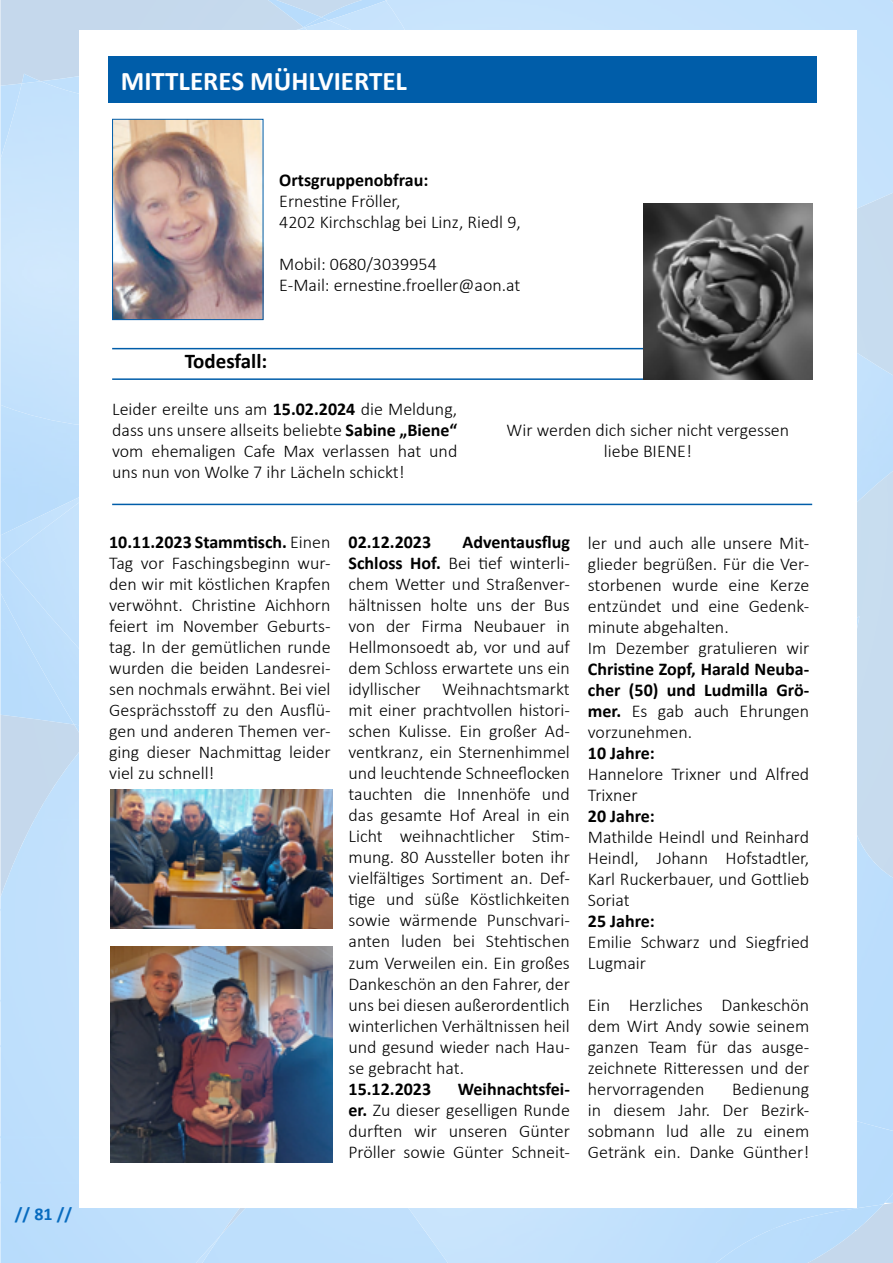
<style>
.page{position:relative;width:893px;height:1263px;background:#fff}
.page>*{position:absolute;margin:0;border:0;box-sizing:border-box;transform-origin:0 0}
.t1{font:700 27px "Calibri";color:#fff}
.t2{font:700 21px "Calibri";color:#000}
.t3{font:300 18px/21px "Calibri";color:#000;text-align:justify}
.t4{font:700 18px/21px "Calibri";color:#000;text-align:justify}
.t5{font:700 18px "Calibri";color:#005da9}
.s1{font-weight:700}
.s2{font-weight:300}
</style>
<div class="page">
<img style="left:44px;top:747px;width:35px;height:71px">
<div style="left:0;top:1047px;width:79px;height:89px;background:#bedffc"></div>
<div style="left:0;top:1136px;width:79px;height:46px;background:#bcdefc"></div>
<div style="left:0;top:1001px;width:79px;height:46px;background:#c0e0fc"></div>
<div style="left:0;top:1182px;width:195px;height:81px;background:#bcddfc"></div>
<div style="left:0;top:911px;width:79px;height:90px;background:#c1e0fc"></div>
<div style="left:0;top:864px;width:79px;height:47px;background:#c1e0fc"></div>
<img style="left:13px;top:818px;width:66px;height:48px">
<img style="left:34px;top:800px;width:11px;height:20px">
<img style="left:857px;top:789px;width:36px;height:90px">
<div style="left:195px;top:1208px;width:142px;height:55px;background:#bedffc"></div>
<img style="left:186px;top:1235px;width:35px;height:28px">
<img style="left:74px;top:728px;width:5px;height:16px">
<img style="left:337px;top:966px;width:556px;height:297px">
<img style="left:0;top:560px;width:79px;height:168px">
<img style="left:0;top:0;width:386px;height:487px">
<img style="left:0;top:28px;width:304px;height:404px">
<img style="left:329px;top:1px;width:92px;height:19px">
<img style="left:304px;top:17px;width:25px;height:3px">
<img style="left:304px;top:20px;width:127px;height:10px">
<div style="left:0;top:487px;width:79px;height:73px;background:#bfe0fc"></div>
<svg style="left:0;top:556px;width:3px;height:6px"></svg>
<div style="left:79px;top:30px;width:777px;height:1178px;background:#fff"></div>
<img style="left:114px;top:121px;width:147px;height:197px">
<div style="left:112px;top:119px;width:151px;height:201px;border:1px solid #005da9"></div>
<div style="left:108px;top:56px;width:708px;height:46px;background:#005da9"></div>
<hr style="left:112px;top:348px;width:700px;height:1px;background:#005da9">
<hr style="left:112px;top:378px;width:700px;height:2px;background:#005da9">
<img style="left:644px;top:203px;width:168px;height:177px">
<hr style="left:112px;top:504px;width:700px;height:1px;background:#005da9">
<img style="left:110px;top:790px;width:223px;height:138px">
<img style="left:110px;top:946px;width:223px;height:217px">
<p class="t5" style="left:15px;top:1201px;width:59px">// 81 //</p>
<h1 class="t1" style="left:121px;top:62px;width:288px">MITTLERES MÜHLVIERTEL</h1>
<p class="t4" style="left:279px;top:170px;width:151px">Ortsgruppenobfrau:</p>
<p class="t3" style="left:279px;top:191px;width:243px">Ernestine Fröller,<br>4202 Kirchschlag bei Linz, Riedl 9,</p>
<p class="t3" style="left:279px;top:254px;width:243px">Mobil: 0680/3039954<br>E-Mail: ernestine.froeller@aon.at</p>
<p class="t2" style="left:185px;top:346px;width:84px">Todesfall:</p>
<p class="t3" style="left:112px;top:399px;width:347px">Leider ereilte uns am <span class="s1">15.02.2024</span> die Meldung, dass uns unsere allseits beliebte <span class="s1">Sabine „Biene“ </span>vom ehemaligen Cafe Max verlassen hat und uns nun von Wolke 7 ihr Lächeln schickt!</p>
<p class="t3" style="left:507px;top:420px;width:284px;text-align:center">Wir werden dich sicher nicht vergessen liebe BIENE!</p>
<p class="t3" style="left:349px;top:532px;width:223px;text-indent:114px"><span class="s1">Adventausflug Schloss Hof.</span> Bei tief winterli&shy;chem Wetter und Straßenver&shy;hältnissen holte uns der Bus von der Firma Neubauer in Hellmonsoedt ab, vor und auf dem Schloss erwartete uns ein idyllischer Weihnachtsmarkt mit einer prachtvollen histori&shy;schen Kulisse. Ein großer Ad&shy;ventkranz, ein Sternenhimmel und leuchtende Schneeflocken tauchten die Innenhöfe und das gesamte Hof Areal in ein Licht weihnachtlicher Stim&shy;mung. 80 Aussteller boten ihr vielfältiges Sortiment an. Def&shy;tige und süße Köstlichkeiten sowie wärmende Punschvari&shy;anten luden bei Stehtischen zum Verweilen ein. Ein großes Dankeschön an den Fahrer, der uns bei diesen außerordentlich winterlichen Verhältnissen heil und gesund wieder nach Hau&shy;se gebracht hat.</p>
<p class="t4" style="left:349px;top:1078px;width:84px">15.12.2023</p>
<p class="t3" style="left:109px;top:532px;width:223px"><span class="s1">10.11.2023 Stammtisch.</span> Einen Tag vor Faschingsbeginn wur&shy;den wir mit köstlichen Krapfen verwöhnt. Christine Aichhorn feiert im November Geburts&shy;tag. In der gemütlichen runde wurden die beiden Landesrei&shy;sen nochmals erwähnt. Bei viel Gesprächsstoff zu den Ausflü&shy;gen und anderen Themen ver&shy;ging dieser Nachmittag leider viel zu schnell!</p>
<p class="t4" style="left:349px;top:532px;width:84px">02.12.2023</p>
<p class="t3" style="left:349px;top:1078px;width:223px;text-indent:109px"><span class="s1">Weihnachtsfei&shy;er.</span> Zu dieser geselligen Runde durften wir unseren Günter Pröller sowie Günter Schneit-</p>
<p class="t3" style="left:588px;top:532px;width:223px;text-align:left">ler und auch alle unsere Mit&shy;glieder begrüßen. Für die Ver&shy;storbenen wurde eine Kerze entzündet und eine Gedenk&shy;minute abgehalten.<br>Im Dezember gratulieren wir</p>
<p class="t4" style="left:588px;top:658px;width:223px">Christine Zopf, Harald Neuba&shy;cher (50) und Ludmilla Grö&shy;mer. <span class="s2">Es gab auch Ehrungen vorzunehmen.</span></p>
<p class="t4" style="left:588px;top:742px;width:69px">10 Jahre:</p>
<p class="t3" style="left:588px;top:763px;width:223px">Hannelore Trixner und Alfred<br>Trixner</p>
<p class="t4" style="left:588px;top:805px;width:69px">20 Jahre:</p>
<p class="t3" style="left:588px;top:826px;width:223px">Mathilde Heindl und Reinhard Heindl, Johann Hofstadtler, Karl Ruckerbauer, und Gottlieb Soriat</p>
<p class="t4" style="left:588px;top:910px;width:69px">25 Jahre:</p>
<p class="t3" style="left:588px;top:931px;width:223px">Emilie Schwarz und Siegfried<br>Lugmair</p>
<p class="t3" style="left:588px;top:994px;width:223px">Ein Herzliches Dankeschön dem Wirt Andy sowie seinem ganzen Team für das ausge&shy;zeichnete Ritteressen und der hervorragenden</p>
<p class="t3" style="left:588px;top:1078px;width:223px;text-indent:144px">Bedienung in diesem Jahr. Der Bezirk&shy;sobmann lud alle zu einem Getränk ein. Danke Günther!</p>
</div>
